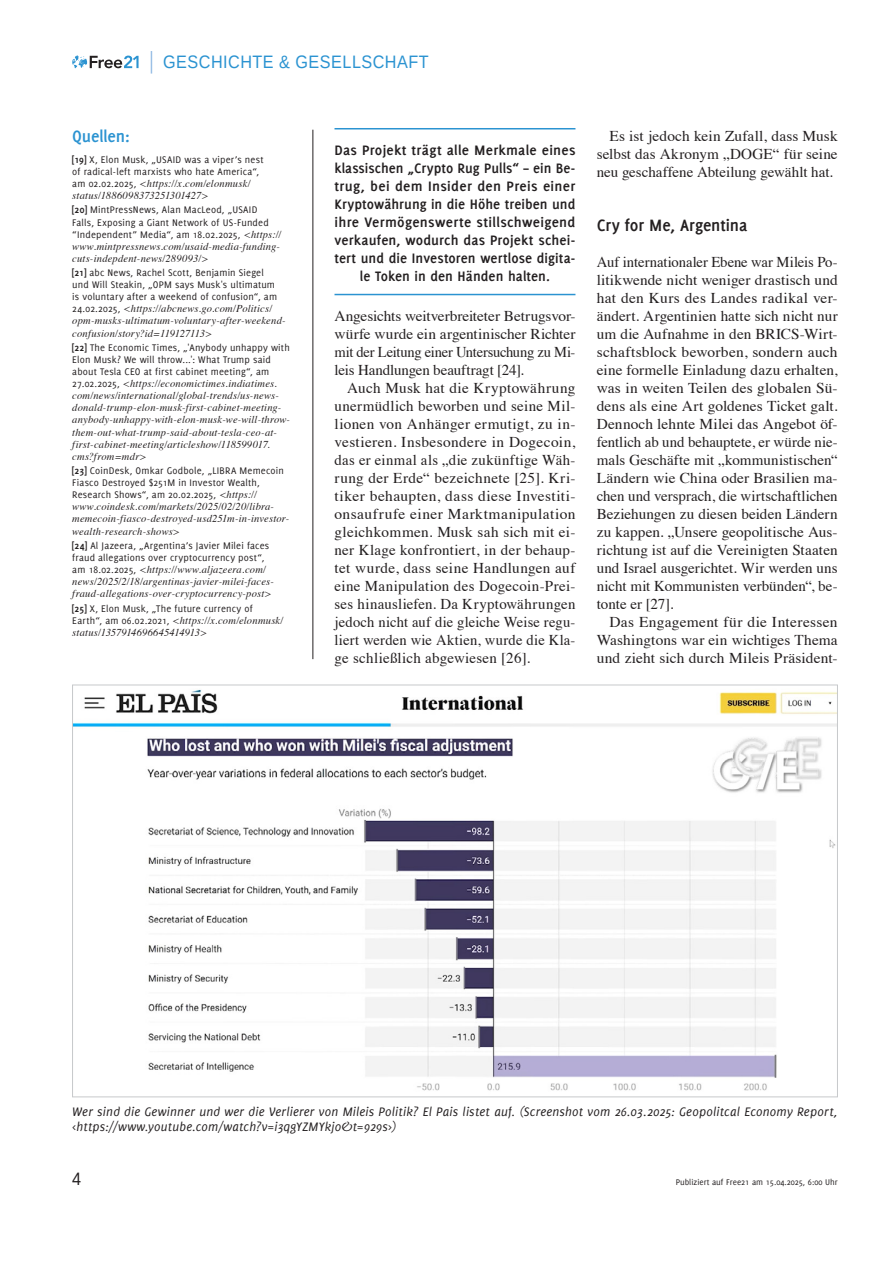
<style>
.page{position:relative;width:893px;height:1263px;background:#fff}
.page>*{position:absolute;margin:0;border:0;box-sizing:border-box;transform-origin:0 0}
.t1{font:18px "Liberation Sans";letter-spacing:.03em;color:#2b93d1;scale:.9 1}
.t2{font:700 18px "Delicious";letter-spacing:-.005em;color:#231f20}
.t3{font:700 18px "Delicious";letter-spacing:-.01em;color:#2b93d1}
.t4{font:18px "Liberation Sans";color:#231f20;scale:.9 1}
.t5{font:15px/18px "Times";color:#231f20;text-align:justify}
.t6{font:700 15px/18px "Delicious";letter-spacing:.01em;color:#231f20;text-align:center}
.t7{font:italic 13.5px/15px "Delicious";letter-spacing:.015em;color:#231f20}
.t8{font:italic 10.5px/12.1px "Times";letter-spacing:.02em;color:#231f20}
.t9{font:10.5px/12.1px "Delicious";letter-spacing:.015em;color:#231f20}
.t10{font:9px "Delicious";color:#231f20}
.s1{font-weight:700}
.s2{font-family:"Delicious";font-style:normal}
.s3{font-family:"Times";font-style:italic}
</style>
<div class="page">
<svg style="left:72px;top:55px;width:67px;height:13px"></svg>
<svg style="left:151px;top:51px;width:1px;height:23px"></svg>
<hr style="left:334px;top:128px;width:241px;height:1px;background:#2b93d1">
<hr style="left:334px;top:294px;width:241px;height:1px;background:#2b93d1">
<hr style="left:312px;top:130px;width:1px;height:529px;background:#231f20">
<img style="left:74px;top:690px;width:762px;height:401px">
<p class="t1" style="left:163px;top:51px;width:297px">GESCHICHTE &amp; GESELLSCHAFT</p>
<p class="t3" style="left:72px;top:126px;width:59px">Quellen:</p>
<p class="t9" style="left:72px;top:153px;width:193px"><span class="s1">[19]</span> X, Elon Musk, „USAID was a viper’s nest of radical-left marxists who hate America“,</p>
<p class="t8" style="left:72px;top:177px;width:180px"><span class="s2">am 02.02.2025,</span> &lt;https://x.com/elonmusk/ status/1886098373251301427&gt;</p>
<p class="t9" style="left:72px;top:204px;width:211px"><span class="s1">[20]</span> MintPressNews, Alan MacLeod, „USAID<br>Falls, Exposing a Giant Network of US-Funded “Independent” Media“, am 18.02.2025, <span class="s3">&lt;https://</span></p>
<p class="t8" style="left:72px;top:239px;width:209px">www.mintpressnews.com/usaid-media-funding&shy;cuts-indepdent-news/289093/&gt;</p>
<p class="t9" style="left:72px;top:266px;width:206px"><span class="s1">[21]</span> abc News, Rachel Scott, Benjamin Siegel und Will Steakin, „OPM says Musk's ultimatum is voluntary after a weekend of confusion“, am</p>
<p class="t8" style="left:72px;top:302px;width:215px"><span class="s2">24.02.2025,</span> &lt;https://abcnews.go.com/Politics/ opm-musks-ultimatum-voluntary-after-weekend&shy;confusion/story?id=119127113&gt;</p>
<p class="t9" style="left:72px;top:341px;width:219px"><span class="s1">[22]</span> The Economic Times, „'Anybody unhappy with<br>Elon Musk? We will throw...': What Trump said about Tesla CEO at first cabinet meeting“, am</p>
<p class="t8" style="left:72px;top:377px;width:219px"><span class="s2">27.02.2025,</span> &lt;https://economictimes.indiatimes. com/news/international/global-trends/us-news&shy;donald-trump-elon-musk-first-cabinet-meeting&shy;anybody-unhappy-with-elon-musk-we-will-throw&shy;them-out-what-trump-said-about-tesla-ceo-at&shy;first-cabinet-meeting/articleshow/118599017. cms?from=mdr&gt;</p>
<p class="t9" style="left:72px;top:464px;width:213px"><span class="s1">[23]</span> CoinDesk, Omkar Godbole, „LIBRA Memecoin<br>Fiasco Destroyed $251M in Investor Wealth,<br>Research Shows“, am 20.02.2025, <span class="s3">&lt;https://</span></p>
<p class="t8" style="left:72px;top:500px;width:219px">www.coindesk.com/markets/2025/02/20/libra&shy;memecoin-fiasco-destroyed-usd251m-in-investor&shy;wealth-research-shows&gt;</p>
<p class="t9" style="left:72px;top:539px;width:199px"><span class="s1">[24]</span> Al Jazeera, „Argentina’s Javier Milei faces fraud allegations over cryptocurrency post“,</p>
<p class="t8" style="left:72px;top:563px;width:203px"><span class="s2">am 18.02.2025,</span> &lt;https://www.aljazeera.com/ news/2025/2/18/argentinas-javier-milei-faces&shy;fraud-allegations-over-cryptocurrency-post&gt;</p>
<p class="t9" style="left:72px;top:602px;width:182px"><span class="s1">[25]</span> X, Elon Musk, „The future currency of</p>
<p class="t8" style="left:72px;top:613px;width:213px"><span class="s2">Earth“, am 06.02.2021,</span> &lt;https://x.com/elonmusk/ status/1357914696645414913&gt;</p>
<p class="t6" style="left:334px;top:141px;width:242px">Das Projekt trägt alle Merkmale eines klassischen „Crypto Rug Pulls“ – ein Be&shy;trug, bei dem Insider den Preis einer Kryptowährung in die Höhe treiben und ihre Vermögenswerte stillschweigend verkaufen, wodurch das Projekt schei&shy;tert und die Investoren wertlose digita&shy;le Token in den Händen halten.</p>
<p class="t5" style="left:334px;top:306px;width:242px">Angesichts weitverbreiteter Betrugsvor&shy;würfe wurde ein argentinischer Richter mit der Leitung einer Untersuchung zu Mi&shy;leis Handlungen beauftragt [24].</p>
<p class="t5" style="left:334px;top:378px;width:242px;text-indent:13px">Auch Musk hat die Kryptowährung unermüdlich beworben und seine Mil&shy;lionen von Anhänger ermutigt, zu in&shy;vestieren. Insbesondere in Dogecoin, das er einmal als „die zukünftige Wäh&shy;rung der Erde“ bezeichnete [25]. Kri&shy;tiker behaupten, dass diese Investiti&shy;onsaufrufe einer Marktmanipulation gleichkommen. Musk sah sich mit ei&shy;ner Klage konfrontiert, in der behaup&shy;tet wurde, dass seine Handlungen auf eine Manipulation des Dogecoin-Prei&shy;ses hinausliefen. Da Kryptowährungen jedoch nicht auf die gleiche Weise regu&shy;liert werden wie Aktien, wurde die Kla&shy;ge schließlich abgewiesen [26].</p>
<p class="t5" style="left:597px;top:126px;width:242px;text-indent:13px">Es ist jedoch kein Zufall, dass Musk selbst das Akronym „DOGE“ für seine neu geschaffene Abteilung gewählt hat.</p>
<p class="t2" style="left:597px;top:215px;width:152px">Cry for Me, Argentina</p>
<p class="t5" style="left:597px;top:252px;width:242px">Auf internationaler Ebene war Mileis Po&shy;litikwende nicht weniger drastisch und hat den Kurs des Landes radikal ver&shy;ändert. Argentinien hatte sich nicht nur um die Aufnahme in den BRICS-Wirt&shy;schaftsblock beworben, sondern auch eine formelle Einladung dazu erhalten, was in weiten Teilen des globalen Sü&shy;dens als eine Art goldenes Ticket galt.<br>Dennoch lehnte Milei das Angebot öf&shy;fentlich ab und behauptete, er würde nie&shy;mals Geschäfte mit „kommunistischen“ Ländern wie China oder Brasilien ma&shy;chen und versprach, die wirtschaftlichen Beziehungen zu diesen beiden Ländern zu kappen. „Unsere geopolitische Aus&shy;richtung ist auf die Vereinigten Staaten und Israel ausgerichtet. Wir werden uns nicht mit Kommunisten verbünden“, be&shy;tonte er [27].</p>
<p class="t5" style="left:597px;top:612px;width:242px;text-indent:13px">Das Engagement für die Interessen Washingtons war ein wichtiges Thema und zieht sich durch Mileis Präsident-</p>
<p class="t7" style="left:72px;top:1104px;width:767px">Wer sind die Gewinner und wer die Verlierer von Mileis Politik? El Pais listet auf. (Screenshot vom 26.03.2025: Geopolitcal Economy Report, &lt;https://www.youtube.com/watch?v=i3qgYZMYkj0&amp;t=929s&gt;)</p>
<p class="t4" style="left:72px;top:1168px;width:12px">4</p>
<p class="t10" style="left:676px;top:1177px;width:163px">Publiziert auf Free21 am 15.04.2025, 6:00 Uhr</p>
</div>
